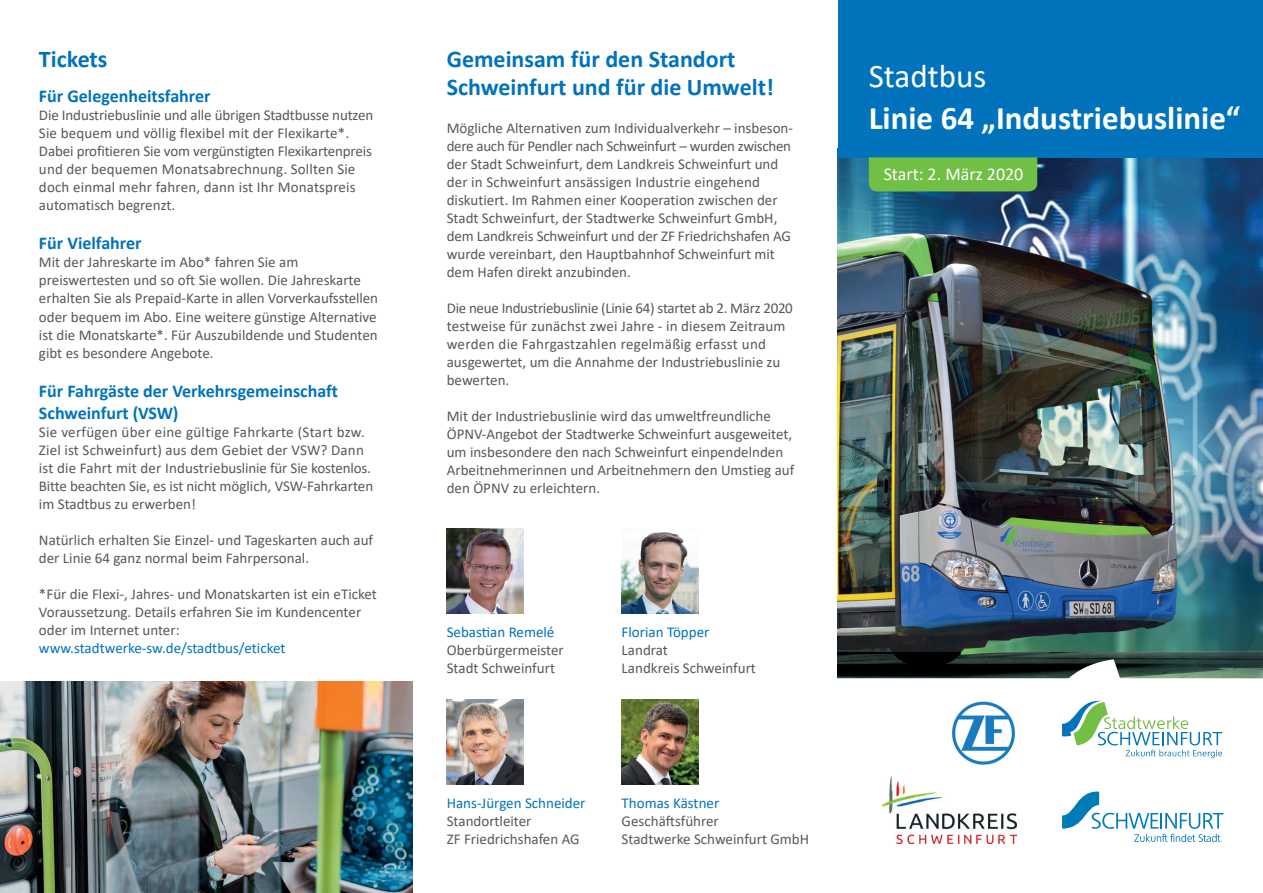
<style>
.page{position:relative;width:1263px;height:893px;background:#fff}
.page>*{position:absolute;margin:0;border:0;box-sizing:border-box;transform-origin:0 0}
.t1{font:700 33px/42px "Calibri";color:#fff}
.t2{font:700 24px/28.8px "Calibri";color:#0073bc}
.t3{font:700 18px/21.6px "Calibri";color:#0073bc}
.t4{font:18px "Calibri";color:#fff}
.t5{font:15px/18px "Calibri";color:#57585a}
.t6{font:15px "Calibri";color:#0073bc}
.s1{font-weight:400}
</style>
<div class="page">
<img style="left:837px;top:157px;width:425px;height:502px">
<svg style="left:837px;top:659px;width:425px;height:185px"></svg>
<div style="left:837px;top:0;width:425px;height:157px;background:#0073bc"></div>
<div style="left:868px;top:157px;width:168px;height:34px;background:#71bf44"></div>
<svg style="left:1061px;top:700px;width:160px;height:57px"></svg>
<img style="left:0;top:681px;width:412px;height:211px">
<svg style="left:1061px;top:791px;width:162px;height:50px"></svg>
<img style="left:949px;top:700px;width:68px;height:64px">
<img style="left:882px;top:776px;width:134px;height:67px">
<img style="left:446px;top:528px;width:77px;height:85px">
<img style="left:621px;top:532px;width:77px;height:81px">
<img style="left:446px;top:699px;width:77px;height:84px">
<img style="left:621px;top:699px;width:77px;height:84px">
<p class="t2" style="left:39px;top:44px;width:70px">Tickets</p>
<p class="t3" style="left:39px;top:85px;width:173px">Für Gelegenheitsfahrer</p>
<p class="t5" style="left:39px;top:105px;width:336px">Die Industriebuslinie und alle übrigen Stadtbusse nutzen Sie bequem und völlig flexibel mit der Flexikarte*.<br>Dabei profitieren Sie vom vergünstigten Flexikartenpreis und der bequemen Monatsabrechnung. Sollten Sie doch einmal mehr fahren, dann ist Ihr Monatspreis automatisch begrenzt.</p>
<p class="t3" style="left:39px;top:232px;width:104px">Für Vielfahrer</p>
<p class="t5" style="left:39px;top:253px;width:340px">Mit der Jahreskarte im Abo* fahren Sie am preiswertesten und so oft Sie wollen. Die Jahreskarte erhalten Sie als Prepaid-Karte in allen Vorverkaufsstellen oder bequem im Abo. Eine weitere günstige Alternative ist die Monatskarte*. Für Auszubildende und Studenten gibt es besondere Angebote.</p>
<p class="t3" style="left:39px;top:380px;width:301px">Für Fahrgäste der Verkehrsgemeinschaft<br>Schweinfurt (VSW)</p>
<p class="t5" style="left:39px;top:422px;width:336px">Sie verfügen über eine gültige Fahrkarte (Start bzw.<br>Ziel ist Schweinfurt) aus dem Gebiet der VSW? Dann ist die Fahrt mit der Industriebuslinie für Sie kostenlos.<br>Bitte beachten Sie, es ist nicht möglich, VSW-Fahrkarten im Stadtbus zu erwerben!</p>
<p class="t5" style="left:39px;top:530px;width:335px">Natürlich erhalten Sie Einzel- und Tageskarten auch auf der Linie 64 ganz normal beim Fahrpersonal.</p>
<p class="t5" style="left:39px;top:584px;width:339px">*Für die Flexi-, Jahres- und Monatskarten ist ein eTicket<br>Voraussetzung. Details erfahren Sie im Kundencenter oder im Internet unter:</p>
<p class="t6" style="left:39px;top:637px;width:248px">www.stadtwerke-sw.de/stadtbus/eticket</p>
<p class="t2" style="left:446px;top:44px;width:328px">Gemeinsam für den Standort<br>Schweinfurt und für die Umwelt!</p>
<p class="t5" style="left:446px;top:118px;width:348px">Mögliche Alternativen zum Individualverkehr – insbeson&shy;dere auch für Pendler nach Schweinfurt – wurden zwischen der Stadt Schweinfurt, dem Landkreis Schweinfurt und der in Schweinfurt ansässigen Industrie eingehend diskutiert. Im Rahmen einer Kooperation zwischen der Stadt Schweinfurt, der Stadtwerke Schweinfurt GmbH, dem Landkreis Schweinfurt und der ZF Friedrichshafen AG wurde vereinbart, den Hauptbahnhof Schweinfurt mit dem Hafen direkt anzubinden.</p>
<p class="t5" style="left:446px;top:298px;width:347px">Die neue Industriebuslinie (Linie 64) startet ab 2. März 2020 testweise für zunächst zwei Jahre - in diesem Zeitraum werden die Fahrgastzahlen regelmäßig erfasst und ausgewertet, um die Annahme der Industriebuslinie zu bewerten.</p>
<p class="t5" style="left:446px;top:406px;width:349px">Mit der Industriebuslinie wird das umweltfreundliche ÖPNV-Angebot der Stadtwerke Schweinfurt ausgeweitet, um insbesondere den nach Schweinfurt einpendelnden Arbeitnehmerinnen und Arbeitnehmern den Umstieg auf den ÖPNV zu erleichtern.</p>
<p class="t6" style="left:446px;top:621px;width:109px">Sebastian Remelé</p>
<p class="t5" style="left:446px;top:640px;width:119px">Oberbürgermeister</p>
<p class="t5" style="left:446px;top:658px;width:110px">Stadt Schweinfurt</p>
<p class="t6" style="left:621px;top:621px;width:89px">Florian Töpper</p>
<p class="t5" style="left:621px;top:640px;width:48px">Landrat</p>
<p class="t5" style="left:621px;top:658px;width:136px">Landkreis Schweinfurt</p>
<p class="t6" style="left:446px;top:791px;width:140px">Hans-Jürgen Schneider</p>
<p class="t5" style="left:446px;top:811px;width:86px">Standortleiter</p>
<p class="t5" style="left:446px;top:829px;width:134px">ZF Friedrichshafen AG</p>
<p class="t6" style="left:621px;top:791px;width:99px">Thomas Kästner</p>
<p class="t5" style="left:621px;top:811px;width:99px">Geschäftsführer</p>
<p class="t5" style="left:621px;top:829px;width:189px">Stadtwerke Schweinfurt GmbH</p>
<p class="t1" style="left:868px;top:54px;width:373px"><span class="s1">Stadtbus<br></span>Linie 64 „Industriebuslinie“</p>
<p class="t4" style="left:883px;top:161px;width:141px">Start: 2. März 2020</p>
</div>
